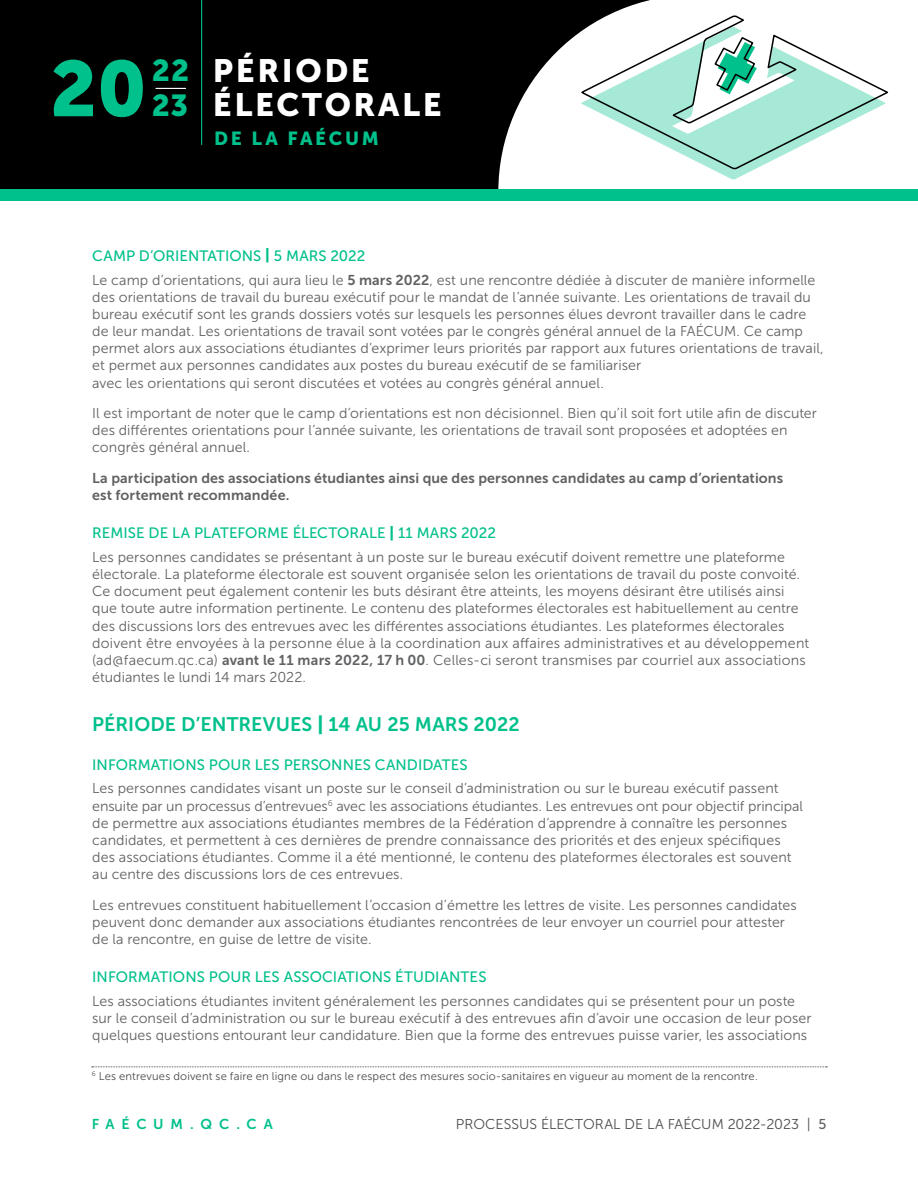
<style>
.page{position:relative;width:918px;height:1188px;background:#fff}
.page>*{position:absolute;margin:0;border:0;box-sizing:border-box;transform-origin:0 0}
.t1{font:78px "Museo Sans 900";color:#00c08b}
.t2{font:32.1px/34px "Museo Sans 900";letter-spacing:.08em;color:#fff}
.t3{font:30.15px "Museo Sans 900";color:#00c08b}
.t4{font:19.5px "Museo Sans 700";letter-spacing:.005em;color:#00c08b}
.t5{font:18.9px "Museo Sans 900";letter-spacing:.14em;color:#00c08b}
.t6{font:15px "Museo Sans 500";letter-spacing:.005em;color:#00c08b}
.t7{font:14.25px/17.1px "Museo Sans 300";letter-spacing:.005em;color:#606163}
.t8{font:14.25px/17.1px "Museo Sans 700";letter-spacing:.005em;color:#606163}
.t9{font:14.25px "Museo Sans 300";color:#4d4d4f}
.t10{font:14.25px "Museo Sans 700";letter-spacing:.475em;color:#00c08b}
.t11{font:11.25px "Museo Sans 300";letter-spacing:.015em;color:#4d4d4f}
.s1{font-family:"Museo Sans 900"}
.s2{font-family:"Museo Sans 700"}
.s3{font-family:"Museo Sans 500";color:#606163}
</style>
<div class="page">
<div style="left:0;top:0;width:819px;height:189px;background:#000"></div>
<svg style="left:498px;top:0;width:321px;height:189px;fill:#fff"></svg>
<hr style="left:156px;top:88px;width:30px;height:1px;background:#fff">
<div style="left:0;top:189px;width:918px;height:12px;background:#00c18b"></div>
<svg style="left:581px;top:171px;width:238px;height:9px;background:#f8fdfb"></svg>
<svg style="left:579px;top:14px;width:310px;height:157px"></svg>
<hr style="left:201px;top:0;width:1px;height:145px;background:#00c18b">
<svg style="left:92px;top:1066px;width:735px;height:1px"></svg>
<h1 class="t1" style="left:50px;top:45px;width:98px">20</h1>
<h3 class="t3" style="left:152px;top:53px;width:39px">22</h3>
<h3 class="t3" style="left:152px;top:89px;width:38px">23</h3>
<h2 class="t2" style="left:213px;top:54px;width:230px">PÉRIODE<br>ÉLECTORALE</h2>
<h3 class="t5" style="left:214px;top:127px;width:166px">DE LA FAÉCUM</h3>
<p class="t6" style="left:92px;top:248px;width:275px">CAMP D’ORIENTATIONS <span class="s1">|</span> 5 MARS 2022</p>
<p class="t7" style="left:92px;top:272px;width:733px">Le camp d’orientations, qui aura lieu le <span class="s2">5 mars 2022</span>, est une rencontre dédiée à discuter de manière informelle des orientations de travail du bureau exécutif pour le mandat de l’année suivante. Les orientations de travail du bureau exécutif sont les grands dossiers votés sur lesquels les personnes élues devront travailler dans le cadre de leur mandat. Les orientations de travail sont votées par le congrès général annuel de la FAÉCUM. Ce camp permet alors aux associations étudiantes d’exprimer leurs priorités par rapport aux futures orientations de travail, et permet aux personnes candidates aux postes du bureau exécutif de se familiariser<br>avec les orientations qui seront discutées et votées au congrès général annuel.</p>
<p class="t7" style="left:92px;top:405px;width:726px">Il est important de noter que le camp d’orientations est non décisionnel. Bien qu’il soit fort utile afin de discuter des différentes orientations pour l’année suivante, les orientations de travail sont proposées et adoptées en congrès général annuel.</p>
<p class="t8" style="left:92px;top:469px;width:692px">La participation des associations étudiantes ainsi que des personnes candidates au camp d’orientations est fortement recommandée.</p>
<p class="t6" style="left:92px;top:525px;width:405px">REMISE DE LA PLATEFORME ÉLECTORALE <span class="s1">|</span> 11 MARS 2022</p>
<p class="t7" style="left:92px;top:549px;width:719px">Les personnes candidates se présentant à un poste sur le bureau exécutif doivent remettre une plateforme électorale. La plateforme électorale est souvent organisée selon les orientations de travail du poste convoité.<br>Ce document peut également contenir les buts désirant être atteints, les moyens désirant être utilisés ainsi que toute autre information pertinente. Le contenu des plateformes électorales est habituellement au centre des discussions lors des entrevues avec les différentes associations étudiantes. Les plateformes électorales doivent être envoyées à la personne élue à la coordination aux affaires administratives et au développement (ad@faecum.qc.ca) <span class="s2">avant le 11 mars 2022, 17 h 00</span>. Celles-ci seront transmises par courriel aux associations étudiantes le lundi 14 mars 2022.</p>
<h3 class="t4" style="left:92px;top:714px;width:429px">PÉRIODE D’ENTREVUES <span class="s1">|</span> 14 AU 25 MARS 2022</h3>
<p class="t6" style="left:92px;top:756px;width:377px">INFORMATIONS POUR LES PERSONNES CANDIDATES</p>
<p class="t7" style="left:92px;top:780px;width:712px">Les personnes candidates visant un poste sur le conseil d’administration ou sur le bureau exécutif passent ensuite par un processus d’entrevues<sup>6</sup> avec les associations étudiantes. Les entrevues ont pour objectif principal de permettre aux associations étudiantes membres de la Fédération d’apprendre à connaître les personnes candidates, et permettent à ces dernières de prendre connaissance des priorités et des enjeux spécifiques des associations étudiantes. Comme il a été mentionné, le contenu des plateformes électorales est souvent au centre des discussions lors de ces entrevues.</p>
<p class="t7" style="left:92px;top:896px;width:706px">Les entrevues constituent habituellement l’occasion d’émettre les lettres de visite. Les personnes candidates peuvent donc demander aux associations étudiantes rencontrées de leur envoyer un courriel pour attester de la rencontre, en guise de lettre de visite.</p>
<p class="t6" style="left:92px;top:969px;width:396px">INFORMATIONS POUR LES ASSOCIATIONS ÉTUDIANTES</p>
<p class="t7" style="left:92px;top:992px;width:721px">Les associations étudiantes invitent généralement les personnes candidates qui se présentent pour un poste sur le conseil d’administration ou sur le bureau exécutif à des entrevues afin d’avoir une occasion de leur poser quelques questions entourant leur candidature. Bien que la forme des entrevues puisse varier, les associations</p>
<p class="t11" style="left:92px;top:1070px;width:667px"><sup>6</sup> Les entrevues doivent se faire en ligne ou dans le respect des mesures socio-sanitaires en vigueur au moment de la rencontre.</p>
<p class="t10" style="left:92px;top:1116px;width:183px">FAÉCUM.QC.CA</p>
<p class="t9" style="left:456px;top:1116px;width:372px">PROCESSUS ÉLECTORAL DE LA FAÉCUM 2022-2023 | <span class="s3">5</span></p>
</div>
